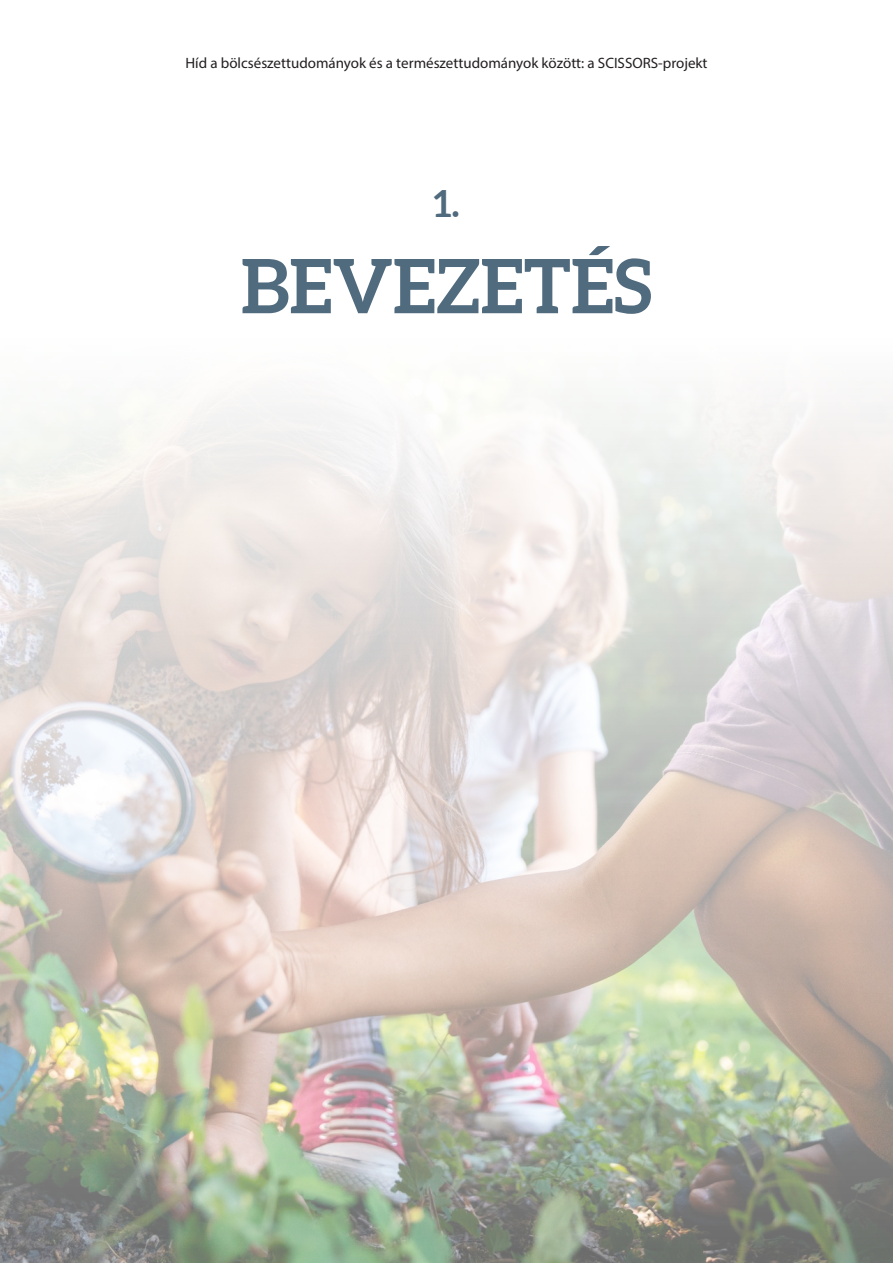
<style>
.page{position:relative;width:893px;height:1263px;background:#fff}
.page>*{position:absolute;margin:0;border:0;box-sizing:border-box;transform-origin:0 0}
.Otsikko_1{font:700 75px "Aleo";color:#506a7e}
.Otsikko_1-2{font:700 37.5px "Aleo";color:#506a7e}
.t1{font:15px "Myriad Pro";color:#231f20}
</style>
<div class="page">
<img style="left:0;top:402px;width:893px;height:861px">
<p class="t1" style="left:185px;top:54px;width:524px">Híd a bölcsészettudományok és a természettudományok között: a SCISSORS-projekt</p>
<p class="Otsikko_1-2" style="left:434px;top:181px;width:27px">1.</p>
<p class="Otsikko_1" style="left:241px;top:240px;width:412px">BEVEZETÉS</p>
</div>
